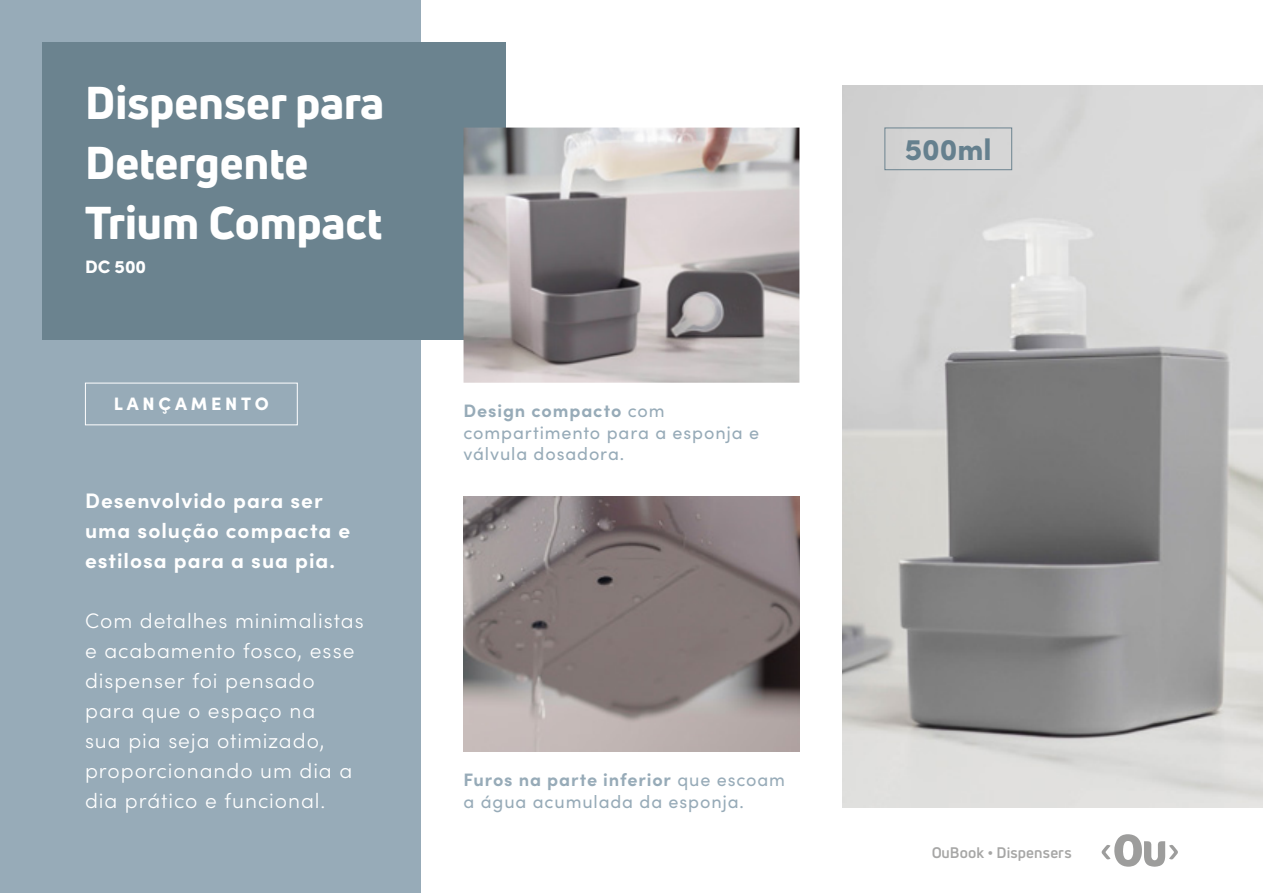
<style>
.page{position:relative;width:1263px;height:893px;background:#fff}
.page>*{position:absolute;margin:0;border:0;box-sizing:border-box;transform-origin:0 0}
.t1{font:800 45px/60px "Uni Neue";color:#fff}
.t2{font:900 30px "Sofia Pro";color:#65808e}
.t3{font:300 21px/30px "Sofia Pro";letter-spacing:.045em;color:#fff}
.t4{font:700 21px/30px "Sofia Pro";letter-spacing:.045em;color:#fff}
.t5{font:18px/21.6px "Sofia Pro";letter-spacing:.05em;color:#97abb8}
.t6{font:900 18px "Sofia Pro";letter-spacing:.21em;color:#fff}
.t7{font:700 15px "Uni Neue";letter-spacing:.01em;color:#9d9d9c}
.s1{font-weight:700}
</style>
<div class="page">
<svg style="left:1101px;top:834px;width:77px;height:33px"></svg>
<div style="left:0;top:0;width:421px;height:893px;background:#97abb8"></div>
<div style="left:43px;top:43px;width:463px;height:297px;background:#6b838f"></div>
<img style="left:842px;top:85px;width:421px;height:723px">
<img style="left:463px;top:128px;width:336px;height:255px">
<img style="left:463px;top:497px;width:336px;height:255px">
<div style="left:884px;top:128px;width:128px;height:42px;border:1px solid #6b838f"></div>
<div style="left:85px;top:383px;width:213px;height:42px;border:1px solid #fff"></div>
<h1 class="t1" style="left:85px;top:72px;width:301px">Dispenser para<br>Detergente<br>Trium Compact</h1>
<p class="t6" style="left:85px;top:253px;width:63px">DC 500</p>
<p class="t6" style="left:114px;top:390px;width:156px">LANÇAMENTO</p>
<p class="t4" style="left:85px;top:484px;width:267px">Desenvolvido para ser uma solução compacta e estilosa para a sua pia.</p>
<p class="t3" style="left:85px;top:604px;width:280px">Com detalhes minimalistas e acabamento fosco, esse dispenser foi pensado para que o espaço na<br>sua pia seja otimizado, proporcionando um dia a dia prático e funcional.</p>
<p class="t5" style="left:463px;top:399px;width:297px"><span class="s1">Design compacto</span> com compartimento para a esponja e válvula dosadora.</p>
<p class="t5" style="left:463px;top:768px;width:323px"><span class="s1">Furos na parte inferior</span> que escoam a água acumulada da esponja.</p>
<h2 class="t2" style="left:905px;top:126px;width:88px">500ml</h2>
<p class="t7" style="left:931px;top:843px;width:142px">OuBook • Dispensers</p>
</div>
